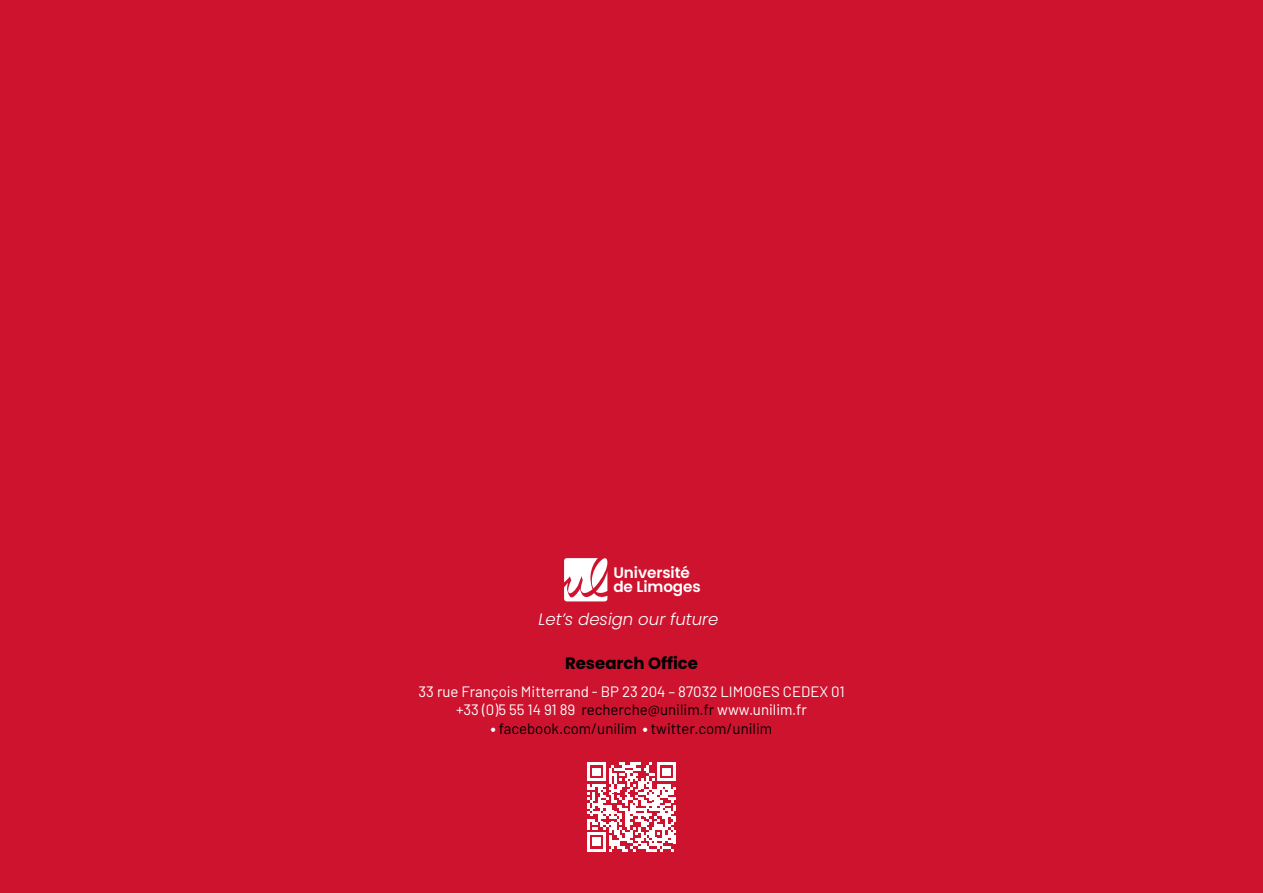
<style>
.page{position:relative;width:1263px;height:893px;background:#ce132f}
.page>*{position:absolute;margin:0;border:0;box-sizing:border-box;transform-origin:0 0}
.t1{font:italic 300 16.5px "Poppins";color:#fff}
.t2{font:700 16.5px "Poppins";color:#000}
.t3{font:600 15.15px/14.2px "Poppins";letter-spacing:-.005em;color:#fff}
.t4{font:15px/18px "Barlow";color:#fff;text-align:center}
.t5{font:15px "Barlow";color:#000}
.s1{color:#000}
.s2{font-weight:900;color:#fff}
</style>
<div class="page">
<svg style="left:564px;top:558px;width:44px;height:43px"></svg>
<svg style="left:587px;top:762px;width:89px;height:89px"></svg>
<p class="t3" style="left:613px;top:565px;width:89px">Université de Limoges</p>
<p class="t1" style="left:539px;top:610px;width:181px">Let’s design our future</p>
<p class="t2" style="left:565px;top:654px;width:135px">Research Office</p>
<p class="t4" style="left:419px;top:681px;width:427px">33 rue François Mitterrand - BP 23 204 – 87032 LIMOGES CEDEX 01 +33 (0)5 55 14 91 89 <span class="s1">recherche@unilim.fr</span> www.unilim.fr</p>
<p class="t5" style="left:491px;top:718px;width:283px"><span class="s2">•</span> facebook.com/unilim <span class="s2">•</span> twitter.com/unilim</p>
</div>
